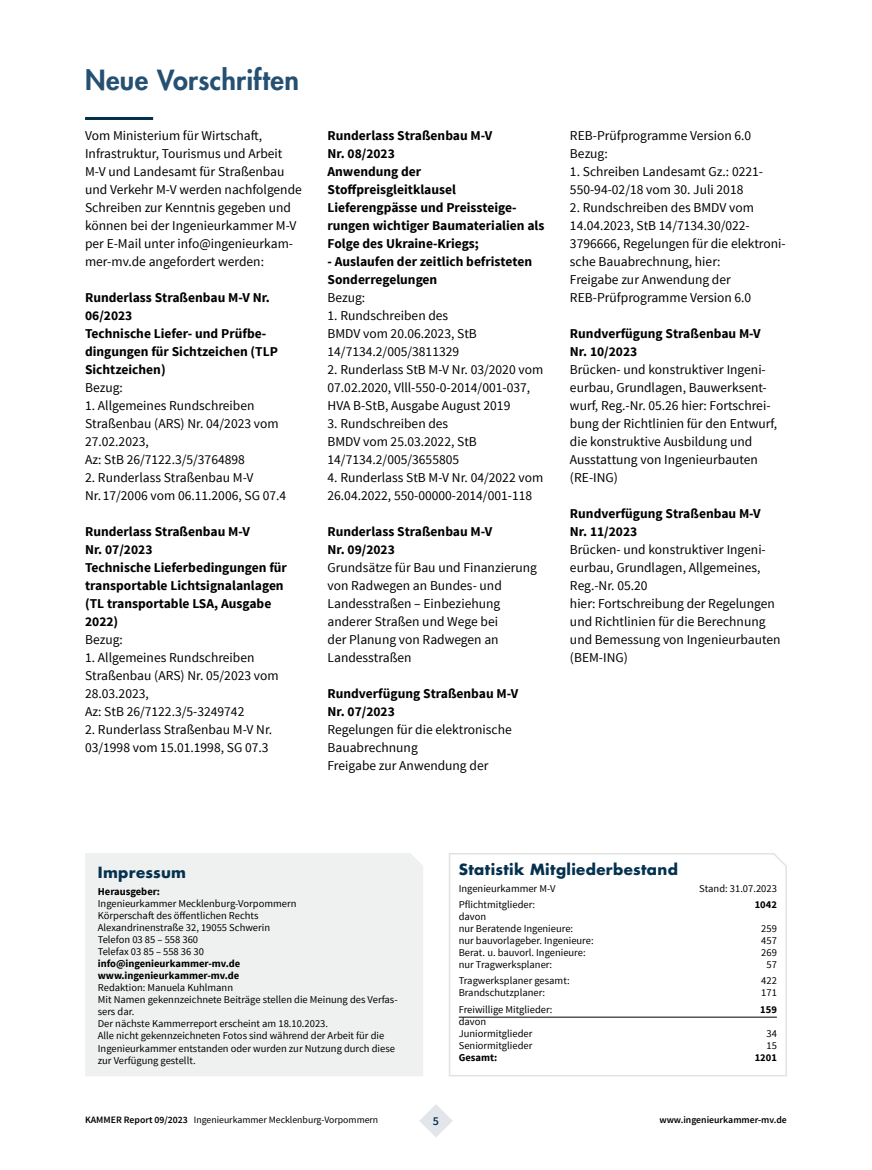
<style>
.page{position:relative;width:872px;height:1170px;background:#fff}
.page>*{position:absolute;margin:0;border:0;box-sizing:border-box;transform-origin:0 0}
.Überschrift_1{font:800 27px "Futura Std";letter-spacing:.015em;color:#255072}
.Überschrift_3{font:700 15px "Futura Std";letter-spacing:.025em;color:#04314e}
.Absatz{font:13.5px/18px "Source Sans Pro";color:#000}
.Absatz-2{font:700 13.5px/18px "Source Sans Pro";color:#000}
.t1{font:600 12px "Source Sans Pro";color:#04314e}
.Absatz-3{font:10.5px/12px "Source Sans Pro";color:#000}
.Absatz-4{font:700 10.5px "Source Sans Pro";color:#000}
.t2{font:9.75px "Source Sans Pro";color:#000}
.t3{font:600 9.75px "Source Sans Pro";color:#000}
.s1{font-weight:700}
.s2{font-weight:600}
</style>
<div class="page">
<svg style="left:419px;top:1104px;width:34px;height:33px"></svg>
<hr style="left:85px;top:117px;width:68px;height:3px;background:#04314e">
<div style="left:85px;top:853px;width:338px;height:223px;background:#eff0f0"></div>
<svg style="left:449px;top:853px;width:338px;height:223px"></svg>
<p class="Überschrift_1" style="left:85px;top:63px;width:215px">Neue Vorschriften</p>
<p class="Absatz" style="left:85px;top:127px;width:218px">Vom Ministerium für Wirtschaft, Infrastruktur, Tourismus und Arbeit M-V und Landesamt für Straßenbau und Verkehr M-V werden nachfolgende Schreiben zur Kenntnis gegeben und können bei der Ingenieurkammer M-V per E-Mail unter info@ingenieurkam&shy;mer-mv.de angefordert werden:</p>
<p class="Absatz-2" style="left:85px;top:289px;width:186px">Runderlass Straßenbau M-V Nr.<br>06/2023</p>
<p class="Absatz-2" style="left:85px;top:325px;width:194px">Technische Liefer- und Prüfbe&shy;dingungen für Sichtzeichen (TLP<br>Sichtzeichen)</p>
<p class="Absatz" style="left:85px;top:379px;width:39px">Bezug:</p>
<p class="Absatz" style="left:85px;top:397px;width:195px">1. Allgemeines Rundschreiben<br>Straßenbau (ARS) Nr. 04/2023 vom<br>27.02.2023,</p>
<p class="Absatz" style="left:85px;top:451px;width:161px">Az: StB 26/7122.3/5/3764898</p>
<p class="Absatz" style="left:85px;top:469px;width:203px">2. Runderlass Straßenbau M-V<br>Nr. 17/2006 vom 06.11.2006, SG 07.4</p>
<p class="Absatz-2" style="left:85px;top:523px;width:166px">Runderlass Straßenbau M-V<br>Nr. 07/2023</p>
<p class="Absatz-2" style="left:85px;top:559px;width:203px">Technische Lieferbedingungen für transportable Lichtsignalanlagen</p>
<p class="Absatz-2" style="left:85px;top:595px;width:188px">(TL transportable LSA, Ausgabe<br>2022)</p>
<p class="Absatz" style="left:85px;top:631px;width:39px">Bezug:</p>
<p class="Absatz" style="left:85px;top:649px;width:195px">1. Allgemeines Rundschreiben<br>Straßenbau (ARS) Nr. 05/2023 vom<br>28.03.2023,</p>
<p class="Absatz" style="left:85px;top:703px;width:161px">Az: StB 26/7122.3/5-3249742</p>
<p class="Absatz" style="left:85px;top:721px;width:189px">2. Runderlass Straßenbau M-V Nr.<br>03/1998 vom 15.01.1998, SG 07.3</p>
<p class="Absatz-2" style="left:327px;top:127px;width:166px">Runderlass Straßenbau M-V<br>Nr. 08/2023</p>
<p class="Absatz-2" style="left:327px;top:163px;width:130px">Anwendung der<br>Stoffpreisgleitklausel</p>
<p class="Absatz-2" style="left:327px;top:199px;width:218px">Lieferengpässe und Preissteige&shy;rungen wichtiger Baumaterialien als<br>Folge des Ukraine-Kriegs;</p>
<p class="Absatz-2" style="left:327px;top:253px;width:206px">- Auslaufen der zeitlich befristeten<br>Sonderregelungen</p>
<p class="Absatz" style="left:327px;top:289px;width:39px">Bezug:</p>
<p class="Absatz" style="left:327px;top:307px;width:151px">1. Rundschreiben des<br>BMDV vom 20.06.2023, StB<br>14/7134.2/005/3811329</p>
<p class="Absatz" style="left:327px;top:361px;width:217px">2. Runderlass StB M-V Nr. 03/2020 vom<br>07.02.2020, Vlll-550-0-2014/001-037,</p>
<p class="Absatz" style="left:327px;top:397px;width:184px">HVA B-StB, Ausgabe August 2019</p>
<p class="Absatz" style="left:327px;top:415px;width:151px">3. Rundschreiben des<br>BMDV vom 25.03.2022, StB<br>14/7134.2/005/3655805</p>
<p class="Absatz" style="left:327px;top:469px;width:217px">4. Runderlass StB M-V Nr. 04/2022 vom<br>26.04.2022, 550-00000-2014/001-118</p>
<p class="Absatz-2" style="left:327px;top:523px;width:166px">Runderlass Straßenbau M-V<br>Nr. 09/2023</p>
<p class="Absatz" style="left:327px;top:559px;width:211px">Grundsätze für Bau und Finanzierung von Radwegen an Bundes- und<br>Landesstraßen – Einbeziehung anderer Straßen und Wege bei<br>der Planung von Radwegen an<br>Landesstraßen</p>
<p class="Absatz-2" style="left:327px;top:685px;width:192px">Rundverfügung Straßenbau M-V<br>Nr. 07/2023</p>
<p class="Absatz" style="left:327px;top:721px;width:186px">Regelungen für die elektronische<br>Bauabrechnung</p>
<p class="Absatz" style="left:327px;top:757px;width:162px">Freigabe zur Anwendung der</p>
<p class="Absatz" style="left:570px;top:127px;width:183px">REB-Prüfprogramme Version 6.0</p>
<p class="Absatz" style="left:570px;top:145px;width:39px">Bezug:</p>
<p class="Absatz" style="left:570px;top:163px;width:195px">1. Schreiben Landesamt Gz.: 0221-<br>550-94-02/18 vom 30. Juli 2018</p>
<p class="Absatz" style="left:570px;top:199px;width:217px">2. Rundschreiben des BMDV vom<br>14.04.2023, StB 14/7134.30/022-<br>3796666, Regelungen für die elektroni&shy;sche Bauabrechnung, hier:</p>
<p class="Absatz" style="left:570px;top:271px;width:183px">Freigabe zur Anwendung der<br>REB-Prüfprogramme Version 6.0</p>
<p class="Absatz-2" style="left:570px;top:325px;width:192px">Rundverfügung Straßenbau M-V<br>Nr. 10/2023</p>
<p class="Absatz" style="left:570px;top:361px;width:209px">Brücken- und konstruktiver Ingeni&shy;eurbau, Grundlagen, Bauwerksent&shy;wurf, Reg.-Nr. 05.26 hier: Fortschrei&shy;bung der Richtlinien für den Entwurf, die konstruktive Ausbildung und<br>Ausstattung von Ingenieurbauten (RE-ING)</p>
<p class="Absatz-2" style="left:570px;top:505px;width:192px">Rundverfügung Straßenbau M-V<br>Nr. 11/2023</p>
<p class="Absatz" style="left:570px;top:541px;width:197px">Brücken- und konstruktiver Ingeni&shy;eurbau, Grundlagen, Allgemeines,<br>Reg.-Nr. 05.20</p>
<p class="Absatz" style="left:570px;top:595px;width:212px">hier: Fortschreibung der Regelungen und Richtlinien für die Berechnung und Bemessung von Ingenieurbauten (BEM-ING)</p>
<p class="Überschrift_3" style="left:98px;top:862px;width:90px">Impressum</p>
<p class="Absatz-3" style="left:98px;top:885px;width:200px"><span class="s1">Herausgeber:<br></span>Ingenieurkammer Mecklenburg-Vorpommern</p>
<p class="Absatz-3" style="left:98px;top:909px;width:162px">Körperschaft des öffentlichen Rechts</p>
<p class="Absatz-3" style="left:98px;top:921px;width:174px">Alexandrinenstraße 32, 19055 Schwerin</p>
<p class="Absatz-3" style="left:98px;top:933px;width:102px">Telefon 03 85 – 558 360</p>
<p class="Absatz-3" style="left:98px;top:945px;width:108px">Telefax 03 85 – 558 36 30</p>
<p class="Absatz-4" style="left:98px;top:956px;width:144px">info@ingenieurkammer-mv.de</p>
<p class="Absatz-4" style="left:98px;top:968px;width:143px">www.ingenieurkammer-mv.de</p>
<p class="Absatz-3" style="left:98px;top:981px;width:137px">Redaktion: Manuela Kuhlmann</p>
<p class="Absatz-3" style="left:98px;top:993px;width:301px">Mit Namen gekennzeichnete Beiträge stellen die Meinung des Verfas&shy;sers dar.</p>
<p class="Absatz-3" style="left:98px;top:1017px;width:232px">Der nächste Kammerreport erscheint am 18.10.2023.</p>
<p class="Absatz-3" style="left:98px;top:1030px;width:299px">Alle nicht gekennzeichneten Fotos sind während der Arbeit für die<br>Ingenieurkammer entstanden oder wurden zur Nutzung durch diese zur Verfügung gestellt.</p>
<p class="Überschrift_3" style="left:459px;top:859px;width:221px">Statistik Mitgliederbestand</p>
<p class="Absatz-3" style="left:459px;top:882px;width:98px">Ingenieurkammer M-V</p>
<p class="Absatz-3" style="left:699px;top:882px;width:79px">Stand: 31.07.2023</p>
<p class="Absatz-3" style="left:459px;top:898px;width:78px">Pflichtmitglieder:</p>
<p class="Absatz-4" style="left:754px;top:897px;width:24px">1042</p>
<p class="Absatz-3" style="left:459px;top:910px;width:29px">davon</p>
<p class="Absatz-3" style="left:459px;top:922px;width:116px">nur Beratende Ingenieure:</p>
<p class="Absatz-3" style="left:761px;top:922px;width:17px">259</p>
<p class="Absatz-3" style="left:459px;top:934px;width:136px">nur bauvorlageber. Ingenieure:</p>
<p class="Absatz-3" style="left:761px;top:934px;width:17px">457</p>
<p class="Absatz-3" style="left:459px;top:946px;width:128px">Berat. u. bauvorl. Ingenieure:</p>
<p class="Absatz-3" style="left:761px;top:946px;width:17px">269</p>
<p class="Absatz-3" style="left:459px;top:958px;width:95px">nur Tragwerksplaner:</p>
<p class="Absatz-3" style="left:766px;top:958px;width:12px">57</p>
<p class="Absatz-3" style="left:459px;top:974px;width:112px">Tragwerksplaner gesamt:</p>
<p class="Absatz-3" style="left:761px;top:974px;width:17px">422</p>
<p class="Absatz-3" style="left:459px;top:986px;width:88px">Brandschutzplaner:</p>
<p class="Absatz-3" style="left:761px;top:986px;width:17px">171</p>
<p class="Absatz-3" style="left:459px;top:1003px;width:95px">Freiwillige Mitglieder:</p>
<p class="Absatz-4" style="left:760px;top:1002px;width:18px">159</p>
<p class="Absatz-3" style="left:459px;top:1015px;width:29px">davon</p>
<p class="Absatz-3" style="left:459px;top:1027px;width:75px">Juniormitglieder</p>
<p class="Absatz-3" style="left:766px;top:1027px;width:12px">34</p>
<p class="Absatz-3" style="left:459px;top:1039px;width:75px">Seniormitglieder</p>
<p class="Absatz-3" style="left:766px;top:1039px;width:12px">15</p>
<p class="Absatz-4" style="left:459px;top:1050px;width:40px">Gesamt:</p>
<p class="Absatz-4" style="left:754px;top:1050px;width:24px">1201</p>
<p class="t2" style="left:85px;top:1113px;width:295px"><span class="s2">KAMMER Report 09/2023</span> Ingenieurkammer Mecklenburg-Vorpommern</p>
<p class="t1" style="left:433px;top:1112px;width:8px">5</p>
<p class="t3" style="left:659px;top:1113px;width:129px">www.ingenieurkammer-mv.de</p>
</div>
